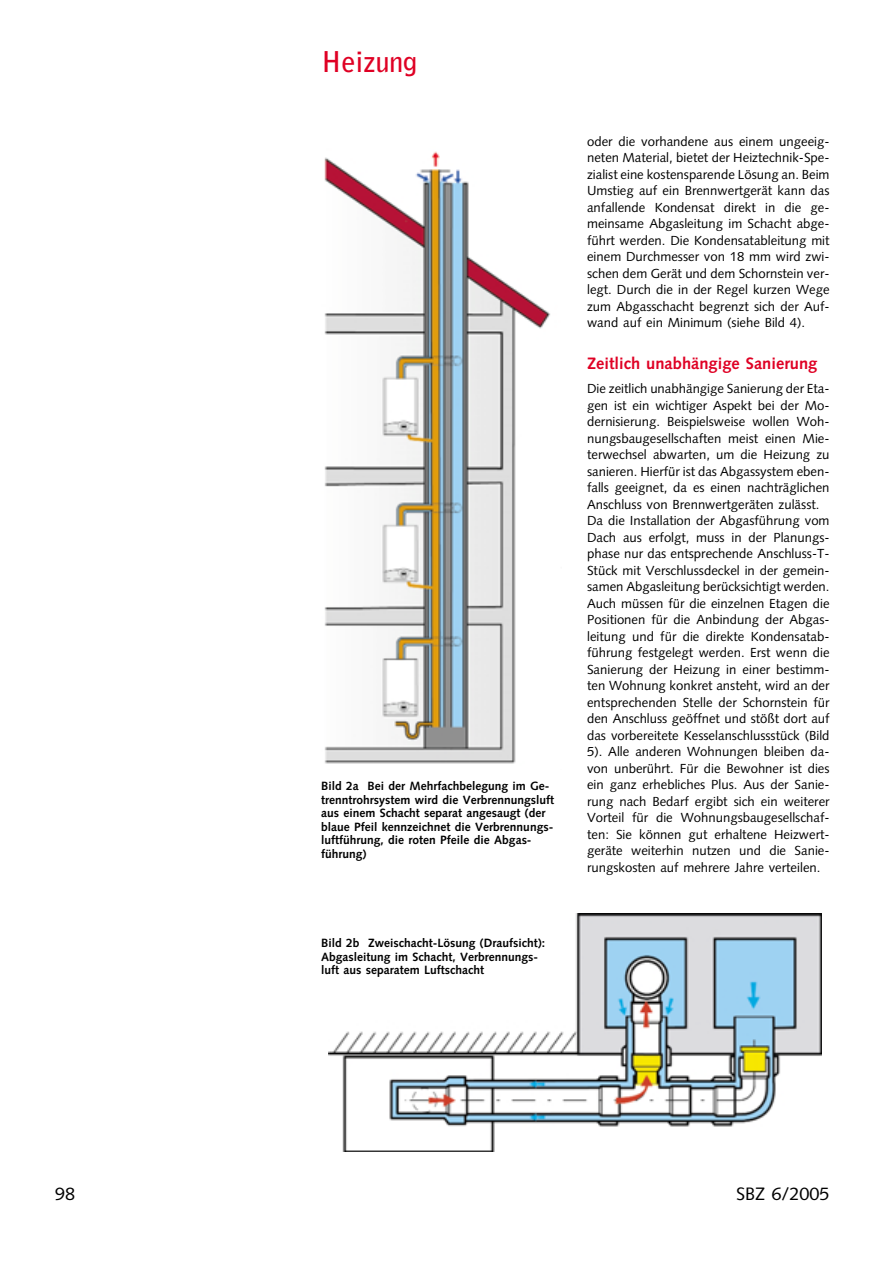
<style>
.page{position:relative;width:893px;height:1263px;background:#fff}
.page>*{position:absolute;margin:0;border:0;box-sizing:border-box;transform-origin:0 0}
.t1{font:700 28.5px "Bell Gothic";letter-spacing:-.01em;color:#df0024}
.t2{font:18px "Syntax";color:#000}
.t3{font:700 16.5px "Syntax";color:#df0024}
.t4{font:13.2px/16.5px "Syntax";color:#000;text-align:justify}
.t5{font:700 12px/13.5px "Syntax";color:#000}
</style>
<div class="page">
<img style="left:329px;top:913px;width:492px;height:238px">
<img style="left:324px;top:151px;width:226px;height:613px">
<h1 class="t1" style="left:321px;top:51px;width:98px">Heizung</h1>
<p class="t5" style="left:321px;top:780px;width:234px">Bild 2a Bei der Mehrfachbelegung im Ge&shy;trenntrohrsystem wird die Verbrennungsluft aus einem Schacht separat angesaugt (der blaue Pfeil kennzeichnet die Verbrennungs&shy;luftführung, die roten Pfeile die Abgas&shy;führung)</p>
<p class="t5" style="left:321px;top:937px;width:225px">Bild 2b Zweischacht-Lösung (Draufsicht):<br>Abgasleitung im Schacht, Verbrennungs&shy;luft aus separatem Luftschacht</p>
<p class="t4" style="left:587px;top:134px;width:244px">oder die vorhandene aus einem ungeeig&shy;neten Material, bietet der Heiztechnik-Spe&shy;zialist eine kostensparende Lösung an. Beim Umstieg auf ein Brennwertgerät kann das anfallende Kondensat direkt in die ge&shy;meinsame Abgasleitung im Schacht abge&shy;führt werden. Die Kondensatableitung mit einem Durchmesser von 18 mm wird zwi&shy;schen dem Gerät und dem Schornstein ver&shy;legt. Durch die in der Regel kurzen Wege zum Abgasschacht begrenzt sich der Auf&shy;wand auf ein Minimum (siehe Bild 4).</p>
<p class="t3" style="left:587px;top:357px;width:232px">Zeitlich unabhängige Sanierung</p>
<p class="t4" style="left:587px;top:382px;width:244px;text-align:left">Die zeitlich unabhängige Sanierung der Eta&shy;gen ist ein wichtiger Aspekt bei der Mo&shy;dernisierung. Beispielsweise wollen Woh&shy;nungsbaugesellschaften meist einen Mie&shy;terwechsel abwarten, um die Heizung zu sanieren. Hierfür ist das Abgassystem eben&shy;falls geeignet, da es einen nachträglichen Anschluss von Brennwertgeräten zulässt.<br>Da die Installation der Abgasführung vom Dach aus erfolgt, muss in der Planungs&shy;phase nur das entsprechende Anschluss-T-Stück mit Verschlussdeckel in der gemein&shy;samen Abgasleitung berücksichtigt werden.<br>Auch müssen für die einzelnen Etagen die Positionen für die Anbindung der Abgas&shy;leitung und für die direkte Kondensatab&shy;führung festgelegt werden. Erst wenn die Sanierung der Heizung in einer bestimm&shy;ten Wohnung konkret ansteht, wird an der entsprechenden Stelle der Schornstein für den Anschluss geöffnet und stößt dort auf das vorbereitete Kesselanschlussstück (Bild 5). Alle anderen Wohnungen bleiben da&shy;von unberührt. Für die Bewohner ist dies ein ganz erhebliches Plus. Aus der Sanie&shy;rung nach Bedarf ergibt sich ein weiterer Vorteil für die Wohnungsbaugesellschaf&shy;ten: Sie können gut erhaltene Heizwert&shy;geräte weiterhin nutzen und die Sanie&shy;rungskosten auf mehrere Jahre verteilen.</p>
<h2 class="t2" style="left:55px;top:1186px;width:22px">98</h2>
<h2 class="t2" style="left:736px;top:1186px;width:95px">SBZ 6/2005</h2>
</div>
